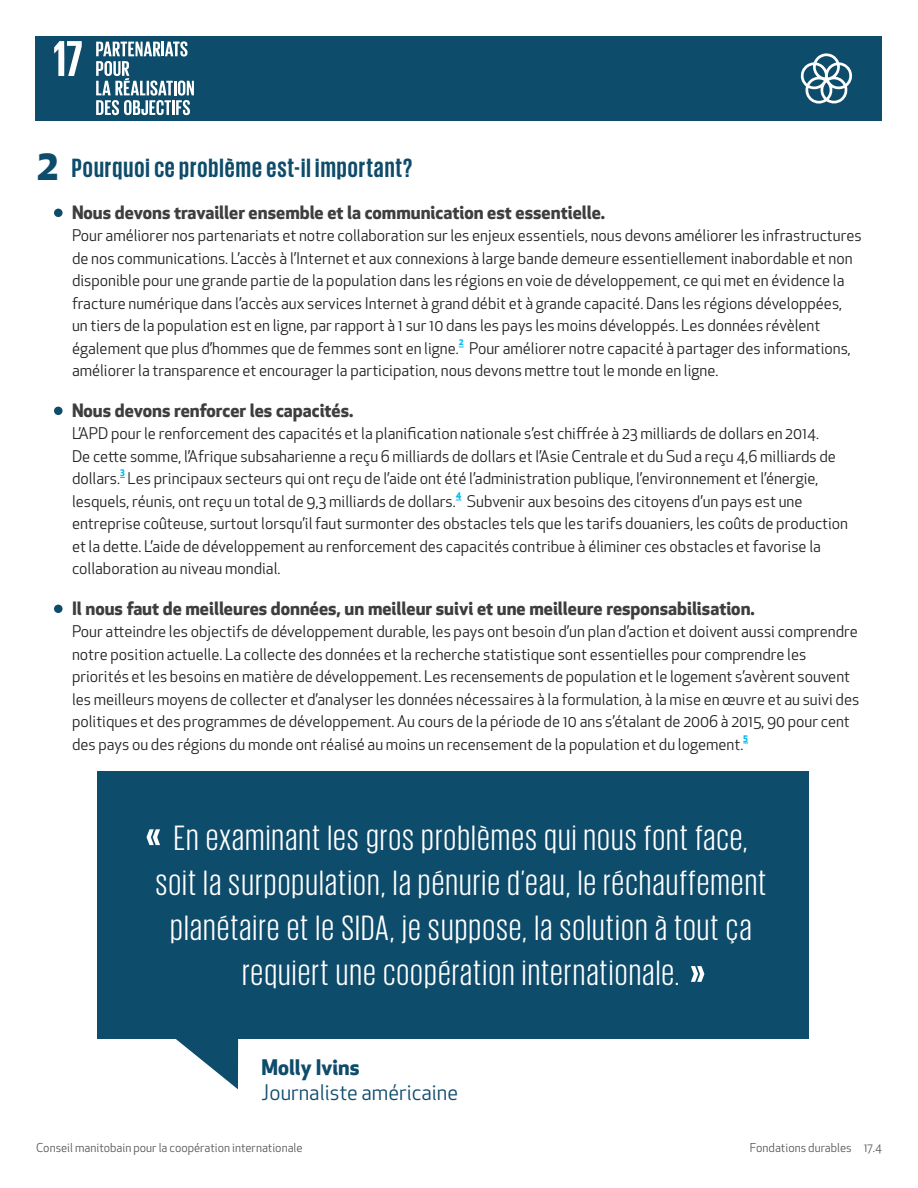
<style>
.page{position:relative;width:918px;height:1188px;background:#fff}
.page>*{position:absolute;margin:0;border:0;box-sizing:border-box;transform-origin:0 0}
.t1{font:700 42px "Apex New";color:#0e4c6b}
.t2{font:36px/45px "Giorgio Sans";letter-spacing:.05em;color:#fff;text-align:center}
.t3{font:700 27px "Giorgio Sans";letter-spacing:.04em;color:#0e4c6b}
.t4{font:21px "Apex New";color:#0e4c6b}
.t5{font:700 21px "Apex New";color:#0e4c6b}
.t6{font:700 18px "Apex New";color:#3e3e3f}
.t7{font:15.75px/22.5px "Apex New";color:#231f20}
.t8{font:12px "Apex New";color:#57585a}
.t9{font:700 9px "Apex New";color:#00baf1}
</style>
<div class="page">
<div style="left:36px;top:36px;width:846px;height:85px;background:#0e4c6b"></div>
<svg style="left:800px;top:53px;width:52px;height:51px"></svg>
<svg style="left:54px;top:41px;width:28px;height:35px"></svg>
<svg style="left:96px;top:41px;width:98px;height:74px"></svg>
<div style="left:54px;top:209px;width:9px;height:8px;background:#0e4c6b;border-radius:50%"></div>
<div style="left:54px;top:407px;width:9px;height:8px;background:#0e4c6b;border-radius:50%"></div>
<div style="left:54px;top:605px;width:9px;height:8px;background:#0e4c6b;border-radius:50%"></div>
<div style="left:98px;top:772px;width:711px;height:267px;background:#0e4c6b"></div>
<svg style="left:146px;top:829px;width:92px;height:260px"></svg>
<svg style="left:691px;top:966px;width:13px;height:16px"></svg>
<p class="t1" style="left:36px;top:135px;width:25px">2</p>
<p class="t3" style="left:72px;top:154px;width:342px">Pourquoi ce problème est-il important?</p>
<p class="t6" style="left:72px;top:199px;width:535px">Nous devons travailler ensemble et la communication est essentielle.</p>
<p class="t7" style="left:72px;top:224px;width:791px">Pour améliorer nos partenariats et notre collaboration sur les enjeux essentiels, nous devons améliorer les infrastructures de nos communications. L’accès à l’Internet et aux connexions à large bande demeure essentiellement inabordable et non disponible pour une grande partie de la population dans les régions en voie de développement, ce qui met en évidence la fracture numérique dans l’accès aux services Internet à grand débit et à grande capacité. Dans les régions développées, un tiers de la population est en ligne, par rapport à 1 sur 10 dans les pays les moins développés. Les données révèlent également que plus d’hommes que de femmes sont en ligne.</p>
<p class="t9" style="left:459px;top:335px;width:6px">2</p>
<p class="t7" style="left:72px;top:337px;width:780px;text-indent:397px">Pour améliorer notre capacité à partager des informations, améliorer la transparence et encourager la participation, nous devons mettre tout le monde en ligne.</p>
<p class="t6" style="left:72px;top:397px;width:283px">Nous devons renforcer les capacités.</p>
<p class="t7" style="left:72px;top:422px;width:766px">L’APD pour le renforcement des capacités et la planification nationale s’est chiffrée à 23 milliards de dollars en 2014.<br>De cette somme, l’Afrique subsaharienne a reçu 6 milliards de dollars et l’Asie Centrale et du Sud a reçu 4,6 milliards de dollars.</p>
<p class="t9" style="left:120px;top:465px;width:6px">3</p>
<p class="t7" style="left:72px;top:467px;width:748px;text-indent:56px">Les principaux secteurs qui ont reçu de l’aide ont été l’administration publique, l’environnement et l’énergie, lesquels, réunis, ont reçu un total de 9,3 milliards de dollars.</p>
<p class="t9" style="left:456px;top:488px;width:7px">4</p>
<p class="t7" style="left:72px;top:490px;width:778px;text-indent:395px">Subvenir aux besoins des citoyens d’un pays est une entreprise coûteuse, surtout lorsqu’il faut surmonter des obstacles tels que les tarifs douaniers, les coûts de production et la dette. L’aide de développement au renforcement des capacités contribue à éliminer ces obstacles et favorise la collaboration au niveau mondial.</p>
<p class="t6" style="left:72px;top:595px;width:684px">Il nous faut de meilleures données, un meilleur suivi et une meilleure responsabilisation.</p>
<p class="t7" style="left:72px;top:620px;width:789px">Pour atteindre les objectifs de développement durable, les pays ont besoin d’un plan d’action et doivent aussi comprendre notre position actuelle. La collecte des données et la recherche statistique sont essentielles pour comprendre les priorités et les besoins en matière de développement. Les recensements de population et le logement s’avèrent souvent les meilleurs moyens de collecter et d’analyser les données nécessaires à la formulation, à la mise en œuvre et au suivi des politiques et des programmes de développement. Au cours de la période de 10 ans s’étalant de 2006 à 2015, 90 pour cent des pays ou des régions du monde ont réalisé au moins un recensement de la population et du logement.</p>
<p class="t9" style="left:743px;top:731px;width:6px">5</p>
<p class="t2" style="left:156px;top:814px;width:612px">En examinant les gros problèmes qui nous font face, soit la surpopulation, la pénurie d’eau, le réchauffement planétaire et le SIDA, je suppose, la solution à tout ça requiert une coopération internationale.</p>
<p class="t5" style="left:262px;top:1052px;width:100px">Molly Ivins</p>
<p class="t4" style="left:262px;top:1079px;width:198px">Journaliste américaine</p>
<p class="t8" style="left:36px;top:1140px;width:268px">Conseil manitobain pour la coopération internationale</p>
<p class="t8" style="left:750px;top:1140px;width:134px">Fondations durables 17.4</p>
</div>
